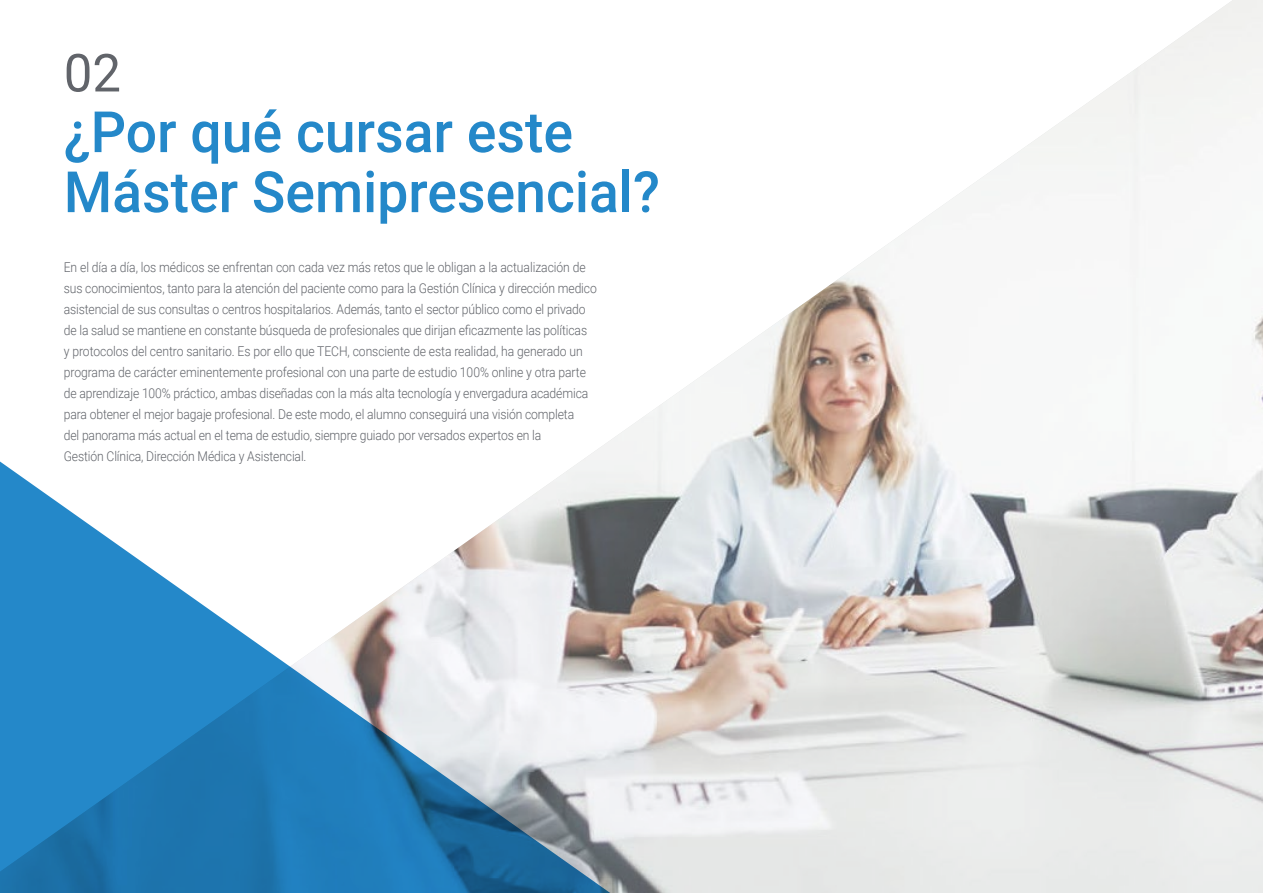
<style>
.page{position:relative;width:1263px;height:893px;background:#fff}
.page>*{position:absolute;margin:0;border:0;box-sizing:border-box;transform-origin:0 0}
.t1{font:500 57px/60px "Roboto";color:#2488c9}
.t2{font:52.5px "Roboto";color:#61646a}
.t3{font:300 13.5px/21px "Roboto";letter-spacing:-.01em;color:#61646a;scale:.9 1}
</style>
<div class="page">
<img style="left:603px;top:0;width:660px;height:893px">
<svg style="left:0;top:446px;width:640px;height:447px"></svg>
<h2 class="t2" style="left:64px;top:36px;width:59px">02</h2>
<h1 class="t1" style="left:64px;top:100px;width:597px">¿Por qué cursar este<br>Máster Semipresencial?</h1>
<p class="t3" style="left:64px;top:256px;width:594px">En el día a día, los médicos se enfrentan con cada vez más retos que le obligan a la actualización de sus conocimientos, tanto para la atención del paciente como para la Gestión Clínica y dirección medico asistencial de sus consultas o centros hospitalarios. Además, tanto el sector público como el privado de la salud se mantiene en constante búsqueda de profesionales que dirijan eficazmente las políticas<br>y protocolos del centro sanitario. Es por ello que TECH, consciente de esta realidad, ha generado un programa de carácter eminentemente profesional con una parte de estudio 100% online y otra parte de aprendizaje 100% práctico, ambas diseñadas con la más alta tecnología y envergadura académica para obtener el mejor bagaje profesional. De este modo, el alumno conseguirá una visión completa<br>del panorama más actual en el tema de estudio, siempre guiado por versados expertos en la<br>Gestión Clínica, Dirección Médica y Asistencial.</p>
</div>
